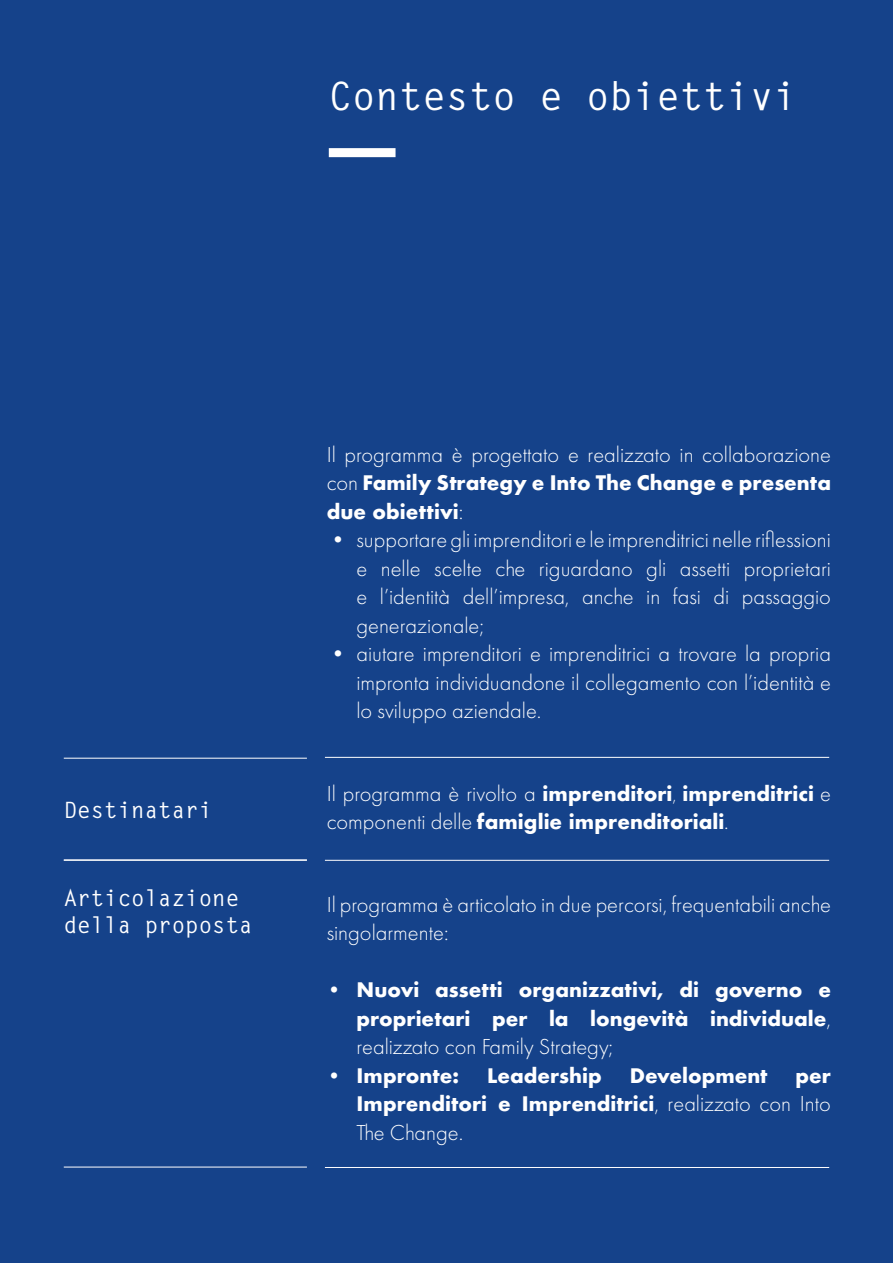
<style>
.page{position:relative;width:893px;height:1263px;background:#15428a}
.page>*{position:absolute;margin:0;border:0;box-sizing:border-box;transform-origin:0 0}
.t1{font:700 39px "Letter Gothic Std";color:#fff}
.t2{font:300 22.5px/28.5px "Futura PT";color:#fff;text-align:justify}
.t3{font:700 22.5px/27px "Letter Gothic Std";color:#fff}
.t4{font:700 19.5px/28.5px "Futura";color:#fff}
.s1{font-family:"Futura PT";font-weight:300;font-size:22.5px}
.s2{font-family:"Futura PT";font-weight:300}
</style>
<div class="page">
<div style="left:329px;top:148px;width:67px;height:9px;background:#fff"></div>
<hr style="left:325px;top:1167px;width:504px;height:1px;background:#fff">
<hr style="left:325px;top:757px;width:504px;height:1px;background:#fff">
<hr style="left:64px;top:859px;width:243px;height:1px;background:#fff">
<hr style="left:64px;top:758px;width:243px;height:1px;background:#fff">
<hr style="left:325px;top:860px;width:504px;height:1px;background:#fff">
<hr style="left:64px;top:860px;width:243px;height:1px;background:#fff">
<hr style="left:64px;top:1167px;width:243px;height:1px;background:#fff">
<h1 class="t1" style="left:329px;top:72px;width:470px">Contesto e obiettivi</h1>
<p class="t3" style="left:64px;top:796px;width:150px">Destinatari</p>
<p class="t3" style="left:64px;top:885px;width:190px">Articolazione della proposta</p>
<p class="t2" style="left:327px;top:440px;width:506px">Il programma è progettato e realizzato in collaborazione</p>
<p class="t4" style="left:327px;top:468px;width:506px"><span class="s1">con</span> Family Strategy e Into The Change e presenta due obiettivi<span class="s1">:</span></p>
<p class="t2" style="left:356px;top:525px;width:476px;text-indent:-30px">• supportare gli imprenditori e le imprenditrici nelle riflessioni e nelle scelte che riguardano gli assetti proprietari e l’identità dell’impresa, anche in fasi di passaggio generazionale;</p>
<p class="t2" style="left:356px;top:639px;width:476px;text-indent:-30px">• aiutare imprenditori e imprenditrici a trovare la propria impronta individuandone il collegamento con l’identità e lo sviluppo aziendale.</p>
<p class="t4" style="left:327px;top:779px;width:506px"><span class="s1">Il programma è rivolto a</span> imprenditori<span class="s2">,</span> imprenditrici <span class="s1">e componenti delle</span> famiglie imprenditoriali<span class="s1">.</span></p>
<p class="t2" style="left:327px;top:890px;width:506px">Il programma è articolato in due percorsi, frequentabili anche singolarmente:</p>
<p class="t4" style="left:327px;top:975px;width:506px;text-align:right">• Nuovi assetti organizzativi, di governo e proprietari per la longevità individuale<span class="s1">,</span></p>
<p class="t2" style="left:356px;top:1032px;width:258px">realizzato con Family Strategy;</p>
<p class="t4" style="left:327px;top:1061px;width:134px">• Impronte:</p>
<p class="t4" style="left:487px;top:1061px;width:116px">Leadership</p>
<p class="t4" style="left:630px;top:1061px;width:139px">Development</p>
<p class="t4" style="left:356px;top:1061px;width:476px;text-align:right">per<br>Imprenditori e Imprenditrici<span class="s1">, realizzato con Into</span></p>
<p class="t2" style="left:356px;top:1118px;width:108px">The Change.</p>
</div>
